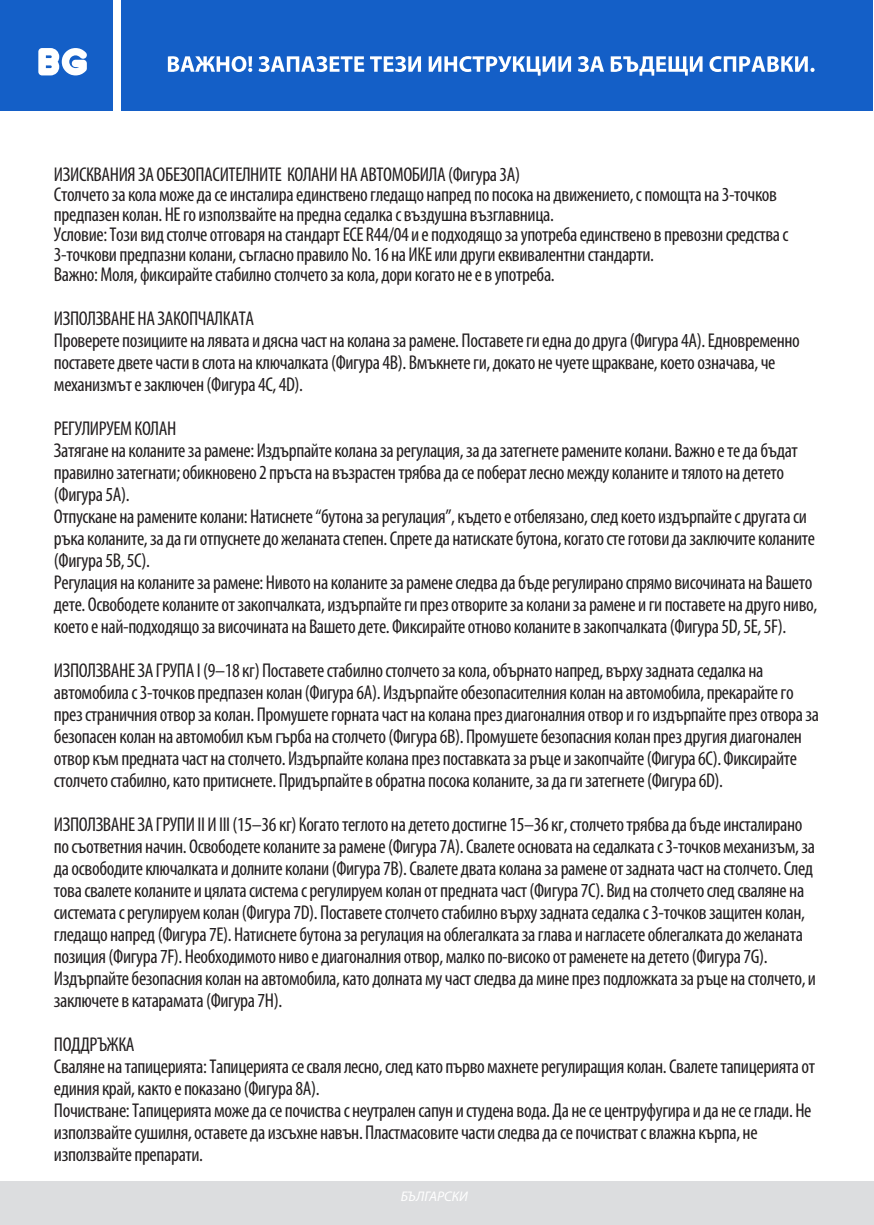
<style>
.page{position:relative;width:874px;height:1225px;background:#fff}
.page>*{position:absolute;margin:0;border:0;box-sizing:border-box;transform-origin:0 0}
.t1{font:condensed 20px/22px "Myriad Pro";letter-spacing:-.02em;color:#231f20}
.t2{font:italic 700 14.8px "Myriad Pro";color:#fff}
.t3{font:italic 14px "Myriad Pro";color:#fff}
</style>
<div class="page">
<div style="left:0;top:1181px;width:873px;height:44px;background:#dcdddf"></div>
<div style="left:121px;top:0;width:751px;height:110px;background:#145fc7"></div>
<div style="left:0;top:0;width:112px;height:110px;background:#145fc7"></div>
<svg style="left:168px;top:56px;width:84px;height:16px"></svg>
<svg style="left:258px;top:56px;width:106px;height:16px"></svg>
<svg style="left:370px;top:56px;width:51px;height:16px"></svg>
<svg style="left:428px;top:56px;width:142px;height:20px"></svg>
<svg style="left:578px;top:56px;width:25px;height:16px"></svg>
<svg style="left:610px;top:56px;width:92px;height:20px"></svg>
<svg style="left:709px;top:56px;width:105px;height:16px"></svg>
<svg style="left:38px;top:48px;width:49px;height:27px"></svg>
<p class="t1" style="left:54px;top:164px;width:735px;line-height:20px">ИЗИСКВАНИЯ ЗА ОБЕЗОПАСИТЕЛНИТЕ КОЛАНИ НА АВТОМОБИЛА (Фигура 3А)<br>Столчето за кола може да се инсталира единствено гледащо напред по посока на движението, с помощта на 3-точков предпазен колан. НЕ го използвайте на предна седалка с въздушна възглавница.<br>Условие: Този вид столче отговаря на стандарт ECE R44/04 и е подходящо за употреба единствено в превозни средства с 3-точкови предпазни колани, съгласно правило No. 16 на ИКЕ или други еквивалентни стандарти.<br>Важно: Моля, фиксирайте стабилно столчето за кола, дори когато не е в употреба.</p>
<p class="t1" style="left:54px;top:307px;width:747px">ИЗПОЛЗВАНЕ НА ЗАКОПЧАЛКАТА<br>Проверете позициите на лявата и дясна част на колана за рамене. Поставете ги една до друга (Фигура 4А). Едновременно поставете двете части в слота на ключалката (Фигура 4B). Вмъкнете ги, докато не чуете щракване, което означава, че механизмът е заключен (Фигура 4C, 4D).</p>
<p class="t1" style="left:54px;top:417px;width:764px">РЕГУЛИРУЕМ КОЛАН<br>Затягане на коланите за рамене: Издърпайте колана за регулация, за да затегнете рамените колани. Важно е те да бъдат правилно затегнати; обикновено 2 пръста на възрастен трябва да се поберат лесно между коланите и тялото на детето (Фигура 5А).<br>Отпускане на рамените колани: Натиснете “бутона за регулация”, където е отбелязано, след което издърпайте с другата си ръка коланите, за да ги отпуснете до желаната степен. Спрете да натискате бутона, когато сте готови да заключите коланите (Фигура 5B, 5C).<br>Регулация на коланите за рамене: Нивото на коланите за рамене следва да бъде регулирано спрямо височината на Вашето дете. Освободете коланите от закопчалката, издърпайте ги през отворите за колани за рамене и ги поставете на друго ниво, което е най-подходящо за височината на Вашето дете. Фиксирайте отново коланите в закопчалката (Фигура 5D, 5E, 5F).</p>
<p class="t1" style="left:54px;top:659px;width:766px">ИЗПОЛЗВАНЕ ЗА ГРУПА I (9–18 кг) Поставете стабилно столчето за кола, обърнато напред, върху задната седалка на автомобила с 3-точков предпазен колан (Фигура 6А). Издърпайте обезопасителния колан на автомобила, прекарайте го през страничния отвор за колан. Промушете горната част на колана през диагоналния отвор и го издърпайте през отворa за безопасен колан на автомобил към гърба на столчето (Фигура 6B). Промушете безопасния колан през другия диагонален отвор към предната част на столчето. Издърпайте колана през поставката за ръце и закопчайте (Фигура 6C). Фиксирайте столчето стабилно, като притиснете. Придърпайте в обратна посока коланите, за да ги затегнете (Фигура 6D).</p>
<p class="t1" style="left:54px;top:813px;width:763px">ИЗПОЛЗВАНЕ ЗА ГРУПИ II И III (15–36 кг) Когато теглото на детето достигне 15–36 кг, столчето трябва да бъде инсталирано по съответния начин. Освободете коланите за рамене (Фигура 7А). Свалете основата на седалката с 3-точков механизъм, за да освободите ключалката и долните колани (Фигура 7B). Свалете двата колана за рамене от задната част на столчето. След това свалете коланите и цялата система с регулируем колан от предната част (Фигура 7C). Вид на столчето след сваляне на системата с регулируем колан (Фигура 7D). Поставете столчето стабилно върху задната седалка с 3-точков защитен колан, гледащо напред (Фигура 7E). Натиснете бутона за регулация на облегалката за глава и нагласете облегалката до желаната позиция (Фигура 7F). Необходимото ниво е диагоналния отвор, малко по-високо от раменете на детето (Фигура 7G).<br>Издърпайте безопасния колан на автомобила, като долната му част следва да мине през подложката за ръце на столчето, и заключете в катарамата (Фигура 7H).</p>
<p class="t1" style="left:54px;top:1033px;width:762px">ПОДДРЪЖКА<br>Сваляне на тапицерията: Тапицерията се сваля лесно, след като първо махнете регулиращия колан. Свалете тапицерията от единия край, както е показано (Фигура 8А).<br>Почистване: Тапицерията може да се почиства с неутрален сапун и студена вода. Да не се центруфугира и да не се глади. Не използвайте сушилня, оставете да изсъхне навън. Пластмасовите части следва да се почистват с влажна кърпа, не използвайте препарати.</p>
<p class="t2" style="left:399px;top:1186px;width:79px">БЪЛГАРСКИ</p>
<p class="t3" style="left:400px;top:1187px;width:69px">БЪЛГАРСКИ</p>
</div>
